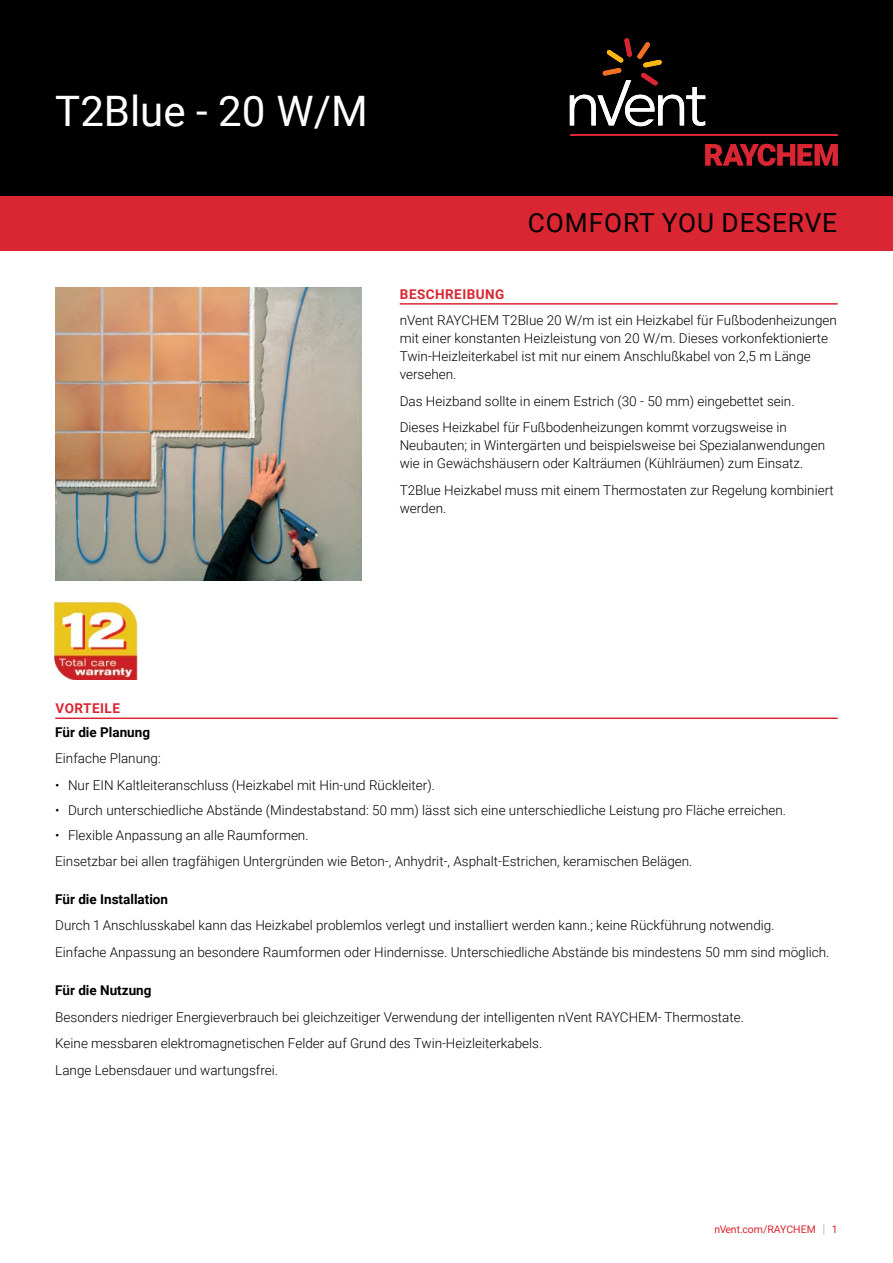
<style>
.page{position:relative;width:893px;height:1263px;background:#fff}
.page>*{position:absolute;margin:0;border:0;box-sizing:border-box;transform-origin:0 0}
.t1{font:42px "Roboto";color:#fff}
.t2{font:26.25px "Roboto";letter-spacing:.035em;color:#000}
.t3{font:300 13.5px/18px "Roboto";color:#000}
.t4{font:700 13.5px "Roboto";color:#000}
.t5{font:700 13.5px "Roboto";letter-spacing:.035em;color:#d92632}
.t6{font:10.5px "Roboto";color:#d92632}
.s1{font-weight:300;font-size:12.6px;color:#90969e}
</style>
<div class="page">
<div style="left:0;top:0;width:893px;height:196px;background:#000"></div>
<div style="left:0;top:196px;width:893px;height:55px;background:#d92632"></div>
<img style="left:55px;top:602px;width:83px;height:77px">
<hr style="left:400px;top:303px;width:438px;height:2px;background:#d92632">
<svg style="left:705px;top:144px;width:133px;height:22px"></svg>
<hr style="left:570px;top:134px;width:268px;height:2px;background:#d92632">
<svg style="left:570px;top:38px;width:135px;height:88px"></svg>
<hr style="left:55px;top:717px;width:783px;height:2px;background:#d92632">
<img style="left:55px;top:288px;width:306px;height:293px">
<h1 class="t1" style="left:55px;top:81px;width:314px">T2Blue - 20 W/M</h1>
<h2 class="t2" style="left:528px;top:204px;width:311px">COMFORT YOU DESERVE</h2>
<p class="t5" style="left:400px;top:285px;width:106px">BESCHREIBUNG</p>
<p class="t3" style="left:400px;top:311px;width:439px">nVent RAYCHEM T2Blue 20 W/m ist ein Heizkabel für Fußbodenheizungen mit einer konstanten Heizleistung von 20 W/m. Dieses vorkonfektionierte Twin-Heizleiterkabel ist mit nur einem Anschlußkabel von 2,5 m Länge versehen.</p>
<p class="t3" style="left:400px;top:387px;width:396px;line-height:26.5px">Das Heizband sollte in einem Estrich (30 - 50 mm) eingebettet sein.<br>Dieses Heizkabel für Fußbodenheizungen kommt vorzugsweise in</p>
<p class="t3" style="left:400px;top:436px;width:427px">Neubauten; in Wintergärten und beispielsweise bei Spezialanwendungen wie in Gewächshäusern oder Kalträumen (Kühlräumen) zum Einsatz.</p>
<p class="t3" style="left:400px;top:481px;width:436px">T2Blue Heizkabel muss mit einem Thermostaten zur Regelung kombiniert werden.</p>
<p class="t5" style="left:56px;top:699px;width:66px">VORTEILE</p>
<p class="t4" style="left:55px;top:723px;width:96px">Für die Planung</p>
<p class="t3" style="left:55px;top:749px;width:107px">Einfache Planung:</p>
<p class="t3" style="left:55px;top:776px;width:381px">• Nur EIN Kaltleiteranschluss (Heizkabel mit Hin-und Rückleiter).</p>
<p class="t3" style="left:55px;top:801px;width:732px">• Durch unterschiedliche Abstände (Mindestabstand: 50 mm) lässt sich eine unterschiedliche Leistung pro Fläche erreichen.</p>
<p class="t3" style="left:55px;top:822px;width:639px;line-height:25.2px">• Flexible Anpassung an alle Raumformen.<br>Einsetzbar bei allen tragfähigen Untergründen wie Beton-, Anhydrit-, Asphalt-Estrichen, keramischen Belägen.</p>
<p class="t4" style="left:55px;top:890px;width:114px">Für die Installation</p>
<p class="t3" style="left:55px;top:912px;width:776px;line-height:26.5px">Durch 1 Anschlusskabel kann das Heizkabel problemlos verlegt und installiert werden kann.; keine Rückführung notwendig.<br>Einfache Anpassung an besondere Raumformen oder Hindernisse. Unterschiedliche Abstände bis mindestens 50 mm sind möglich.</p>
<p class="t4" style="left:55px;top:981px;width:98px">Für die Nutzung</p>
<p class="t3" style="left:55px;top:1003px;width:690px;line-height:26.5px">Besonders niedriger Energieverbrauch bei gleichzeitiger Verwendung der intelligenten nVent RAYCHEM- Thermostate.<br>Keine messbaren elektromagnetischen Felder auf Grund des Twin-Heizleiterkabels.<br>Lange Lebensdauer und wartungsfrei.</p>
<p class="t6" style="left:715px;top:1222px;width:125px">nVent.com/RAYCHEM <span class="s1">|</span> 1</p>
</div>
